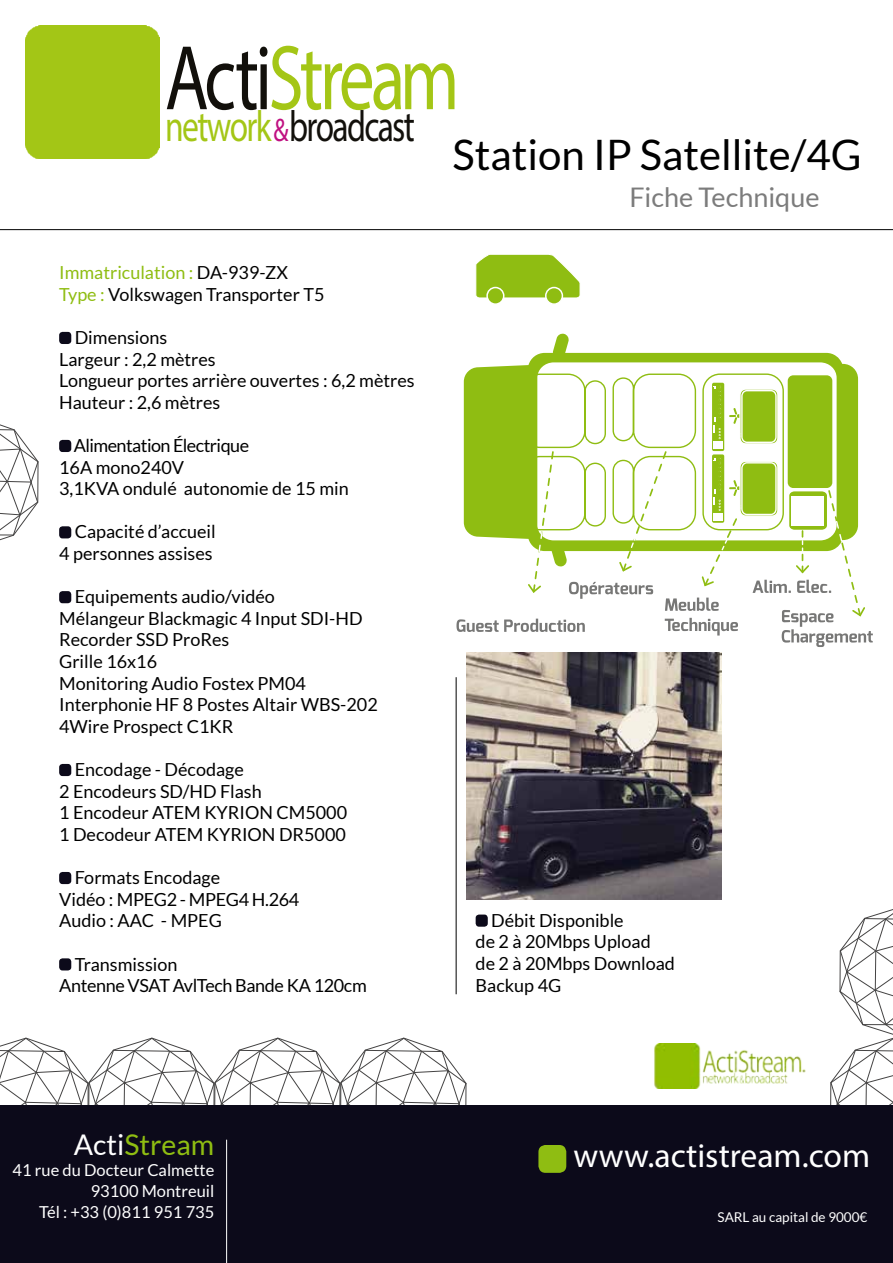
<style>
.page{position:relative;width:893px;height:1263px;background:#fff}
.page>*{position:absolute;margin:0;border:0;box-sizing:border-box;transform-origin:0 0}
.t1{font:92.7px "Myriad Pro";letter-spacing:-.05em;color:#a4c616;scale:.77 1}
.t2{font:43.65px "Myriad Pro";letter-spacing:-.05em;color:#12100b;scale:.77 1}
.t3{font:42px "Lato";color:#000}
.t4{font:33.75px "Myriad Pro";color:#fff}
.t5{font:28.5px "Lato";color:#8fbd12}
.t6{font:27px "Lato";color:#7c7c7c}
.t7{font:18px/21.6px "Lato";color:#000}
.t8{font:18px/21.6px "Lato";letter-spacing:-.02em;color:#000}
.t9{font:16.5px/21px "Lato";color:#fff;text-align:right}
.t10{font:13.5px "Lato";color:#fff}
.s1{color:#12100b}
.s2{font-size:71.25px;color:#fff}
.s3{color:#a4c616}
.s4{font-size:32.7px;color:#c01181}
.s5{color:#8fbd12}
.s6{color:#fff}
</style>
<div class="page">
<svg style="left:830px;top:909px;width:63px;height:197px"></svg>
<svg style="left:0;top:424px;width:39px;height:117px"></svg>
<svg style="left:0;top:1037px;width:467px;height:69px"></svg>
<div style="left:59px;top:332px;width:12px;height:12px;background:#0c0a1a;border-radius:3px"></div>
<div style="left:59px;top:440px;width:12px;height:12px;background:#0c0a1a;border-radius:3px"></div>
<div style="left:59px;top:526px;width:12px;height:12px;background:#0c0a1a;border-radius:3px"></div>
<div style="left:59px;top:591px;width:12px;height:12px;background:#0c0a1a;border-radius:3px"></div>
<div style="left:59px;top:764px;width:12px;height:12px;background:#0c0a1a;border-radius:3px"></div>
<div style="left:59px;top:872px;width:12px;height:12px;background:#0c0a1a;border-radius:3px"></div>
<div style="left:59px;top:958px;width:12px;height:12px;background:#0c0a1a;border-radius:3px"></div>
<div style="left:476px;top:914px;width:12px;height:13px;background:#0c0a1a;border-radius:3px"></div>
<img style="left:654px;top:1043px;width:152px;height:46px">
<div style="left:0;top:1106px;width:893px;height:157px;background:#0c0a1a"></div>
<div style="left:538px;top:1145px;width:28px;height:28px;background:#8fbd12;border-radius:7px"></div>
<hr style="left:226px;top:1140px;width:1px;height:123px;background:#fff">
<hr style="left:456px;top:677px;width:1px;height:317px;background:#000">
<hr style="left:0;top:229px;width:893px;height:1px;background:#000">
<svg style="left:467px;top:353px;width:390px;height:20px;fill:#8fbd12"></svg>
<svg style="left:552px;top:333px;width:17px;height:26px"></svg>
<div style="left:537px;top:362px;width:300px;height:178px;background:#fff;border-radius:16px"></div>
<svg style="left:456px;top:373px;width:417px;height:274px"></svg>
<svg style="left:475px;top:254px;width:105px;height:44px;background:#9fc635"></svg>
<div style="left:546px;top:287px;width:16px;height:17px;background:#8fbd12;border-radius:50%"></div>
<div style="left:545px;top:287px;width:18px;height:18px;border:2px solid #fff;border-radius:50%"></div>
<div style="left:487px;top:287px;width:17px;height:17px;background:#8fbd12;border-radius:50%"></div>
<div style="left:486px;top:287px;width:18px;height:18px;border:2px solid #fff;border-radius:50%"></div>
<div style="left:26px;top:25px;width:133px;height:134px;background:#a3c616"></div>
<img style="left:466px;top:653px;width:255px;height:247px">
<h1 class="t1" style="left:165px;top:21px;width:396px"><span class="s1">Acti</span>Stream<span class="s2">.</span></h1>
<h2 class="t2" style="left:165px;top:100px;width:326px"><span class="s3">network</span><span class="s4">&amp;</span> broadcast</h2>
<h3 class="t3" style="left:453px;top:131px;width:411px">Station IP Satellite/4G</h3>
<h3 class="t6" style="left:629px;top:182px;width:192px">Fiche Technique</h3>
<p class="t7" style="left:59px;top:262px;width:267px"><span class="s5">Immatriculation :</span> DA-939-ZX<br><span class="s5">Type :</span> Volkswagen Transporter T5</p>
<p class="t7" style="left:59px;top:327px;width:357px;text-indent:16px">Dimensions<br>Largeur : 2,2 mètres<br>Longueur portes arrière ouvertes : 6,2 mètres<br>Hauteur : 2,6 mètres</p>
<p class="t7" style="left:59px;top:435px;width:291px;text-indent:15px">Alimentation Électrique<br>16A mono240V<br>3,1KVA ondulé autonomie de 15 min</p>
<p class="t7" style="left:59px;top:521px;width:158px;text-align:right">Capacité d’accueil<br>4 personnes assises</p>
<p class="t7" style="left:59px;top:586px;width:320px;text-indent:16px">Equipements audio/vidéo<br>Mélangeur Blackmagic 4 Input SDI-HD<br>Recorder SSD ProRes<br>Grille 16x16<br>Monitoring Audio Fostex PM04<br>Interphonie HF 8 Postes Altair WBS-202<br>4Wire Prospect C1KR</p>
<p class="t7" style="left:59px;top:759px;width:289px;text-indent:16px">Encodage - Décodage<br>2 Encodeurs SD/HD Flash<br>1 Encodeur ATEM KYRION CM5000<br>1 Decodeur ATEM KYRION DR5000</p>
<p class="t7" style="left:59px;top:867px;width:242px;text-indent:16px">Formats Encodage<br>Vidéo : MPEG2 - MPEG4 H.264<br>Audio : AAC - MPEG</p>
<p class="t8" style="left:59px;top:953px;width:309px;text-indent:16px">Transmission<br>Antenne VSAT AvlTech Bande KA 120cm</p>
<h3 class="t5" style="left:74px;top:1129px;width:142px"><span class="s6">Acti</span>Stream</h3>
<p class="t9" style="left:13px;top:1160px;width:203px">41 rue du Docteur Calmette<br>93100 Montreuil<br>Tél : +33 (0)811 951 735</p>
<p class="t7" style="left:476px;top:909px;width:201px;text-indent:16px">Débit Disponible<br>de 2 à 20Mbps Upload<br>de 2 à 20Mbps Download<br>Backup 4G</p>
<h3 class="t4" style="left:574px;top:1135px;width:298px">www.actistream.com</h3>
<p class="t10" style="left:718px;top:1209px;width:151px">SARL au capital de 9000€</p>
</div>
